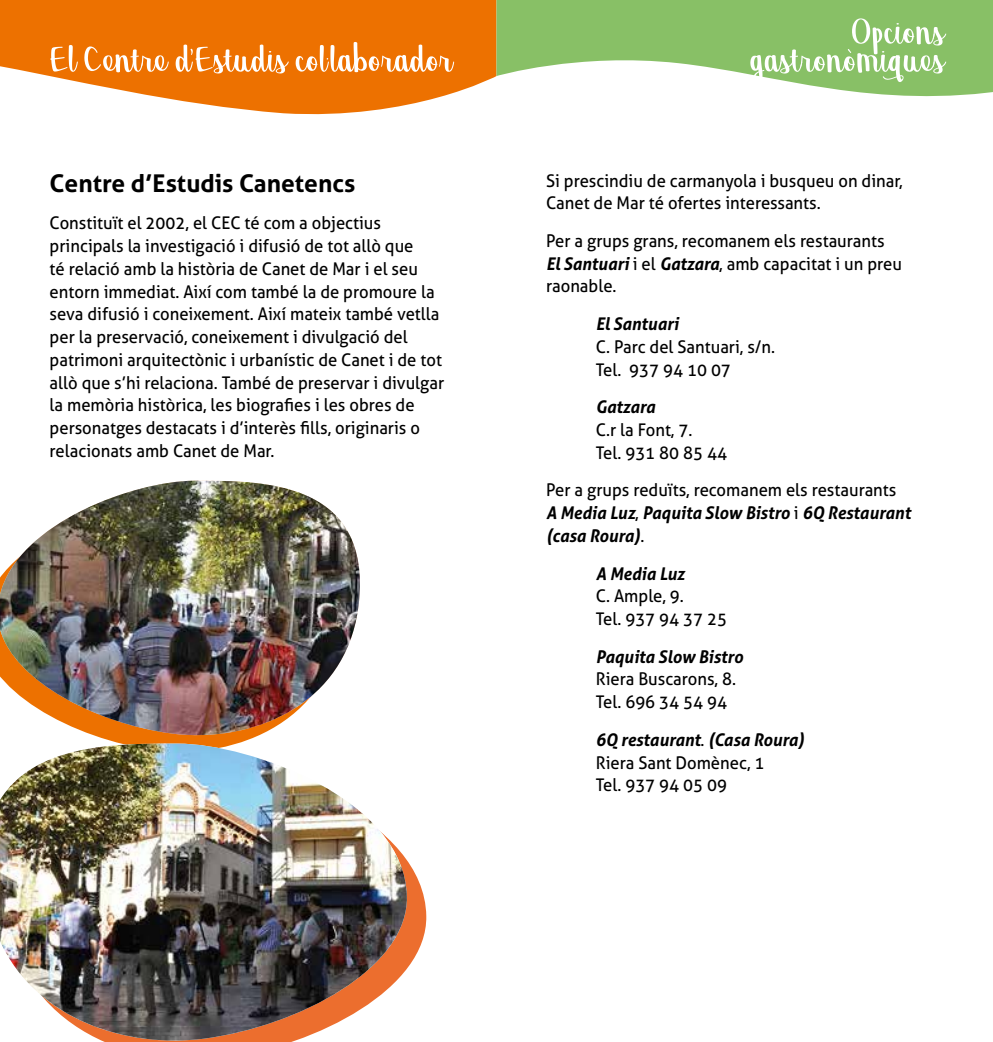
<style>
.page{position:relative;width:993px;height:1042px;background:#fff}
.page>*{position:absolute;margin:0;border:0;box-sizing:border-box;transform-origin:0 0}
.t1{font:52.5px "Georgina";color:#fff}
.t2{font:700 24.5px "Aller";color:#000}
.t3{font:17.5px/22.8px "Aller";color:#000;scale:.95 1}
.t4{font:italic 700 17.5px/22.8px "Aller";color:#000;scale:.95 1}
.s1{font-weight:700;font-style:italic}
.s2{font-weight:400;font-style:normal}
</style>
<div class="page">
<svg style="left:0;top:0;width:496px;height:115px;fill:#ed7100"></svg>
<svg style="left:496px;top:0;width:496px;height:97px;fill:#88c066"></svg>
<svg style="left:93px;top:480px;width:167px;height:261px"></svg>
<img style="left:0;top:481px;width:360px;height:254px">
<svg style="left:408px;top:862px;width:19px;height:105px;fill:#ec6e2e"></svg>
<img style="left:0;top:743px;width:408px;height:297px">
<h1 class="t1" style="left:50px;top:38px;width:403px">El Centre d’Estudis col·laborador</h1>
<h2 class="t2" style="left:50px;top:168px;width:307px">Centre d’Estudis Canetencs</h2>
<p class="t3" style="left:50px;top:212px;width:417px">Constituït el 2002, el CEC té com a objectius principals la investigació i difusió de tot allò que<br>té relació amb la història de Canet de Mar i el seu entorn immediat. Així com també la de promoure la seva difusió i coneixement. Així mateix també vetlla per la preservació, coneixement i divulgació del patrimoni arquitectònic i urbanístic de Canet i de tot allò que s’hi relaciona. També de preservar i divulgar la memòria històrica, les biografies i les obres de personatges destacats i d’interès fills, originaris o relacionats amb Canet de Mar.</p>
<h1 class="t1" style="left:850px;top:10px;width:94px">Opcions</h1>
<h1 class="t1" style="left:748px;top:38px;width:196px">gastronòmiques</h1>
<p class="t3" style="left:546px;top:169px;width:377px">Si prescindiu de carmanyola i busqueu on dinar,<br>Canet de Mar té ofertes interessants.</p>
<p class="t3" style="left:546px;top:229px;width:376px">Per a grups grans, recomanem els restaurants<br><span class="s1">El Santuari</span> i el <span class="s1">Gatzara</span>, amb capacitat i un preu raonable.</p>
<p class="t4" style="left:595px;top:312px;width:89px">El Santuari</p>
<p class="t3" style="left:595px;top:335px;width:190px">C. Parc del Santuari, s/n.<br>Tel. 937 94 10 07</p>
<p class="t4" style="left:595px;top:395px;width:64px">Gatzara</p>
<p class="t3" style="left:595px;top:418px;width:140px">C.r la Font, 7.<br>Tel. 931 80 85 44</p>
<p class="t4" style="left:546px;top:479px;width:385px"><span class="s2">Per a grups reduïts, recomanem els restaurants<br></span>A Media Luz<span class="s2">,</span> Paquita Slow Bistro <span class="s2">i</span> 6Q Restaurant (casa Roura)<span class="s2">.</span></p>
<p class="t4" style="left:595px;top:562px;width:95px">A Media Luz</p>
<p class="t3" style="left:595px;top:585px;width:140px">C. Ample, 9.<br>Tel. 937 94 37 25</p>
<p class="t4" style="left:595px;top:645px;width:156px">Paquita Slow Bistro</p>
<p class="t3" style="left:595px;top:668px;width:149px">Riera Buscarons, 8.<br>Tel. 696 34 54 94</p>
<p class="t3" style="left:595px;top:728px;width:221px"><span class="s1">6Q restaurant</span>. <span class="s1">(Casa Roura)<br></span>Riera Sant Domènec, 1<br>Tel. 937 94 05 09</p>
</div>
